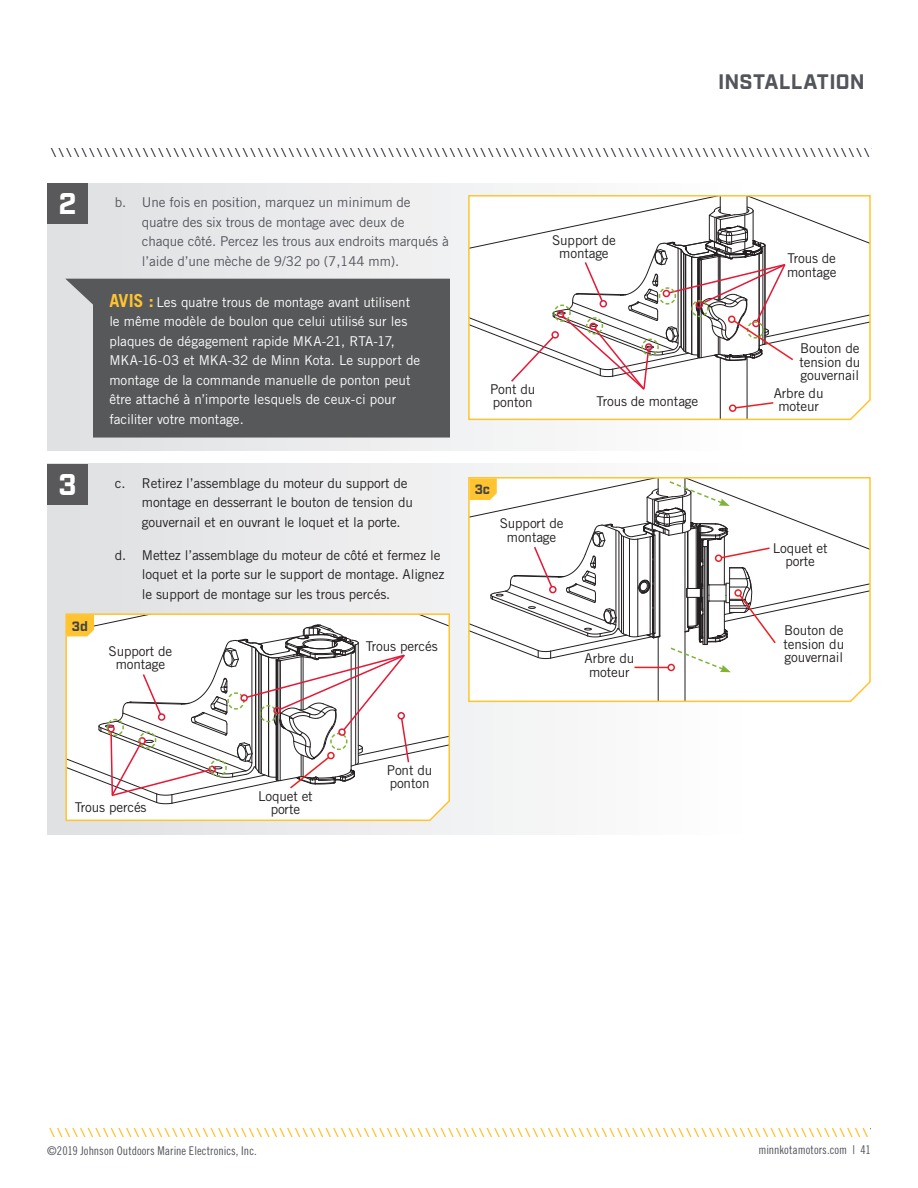
<style>
.page{position:relative;width:918px;height:1188px;background:#fff}
.page>*{position:absolute;margin:0;border:0;box-sizing:border-box;transform-origin:0 0}
.t1{font:700 30px "Industry";color:#fff}
.t2{font:700 21px "Industry";letter-spacing:.005em;color:#52555b}
.t3{font:13.5px/13.5px "Trade Gothic";letter-spacing:-.01em;color:#231f20;text-align:center}
.t4{font:13.5px/19.5px "Trade Gothic";letter-spacing:-.005em;color:#fff}
.t5{font:13.5px/19.5px "Trade Gothic";letter-spacing:-.01em;color:#52555b}
.t6{font:700 13.5px "Industry";color:#414243}
.t7{font:12px "Trade Gothic Cond Eighteen";letter-spacing:.005em;color:#52555b}
.s1{font-weight:700;font-size:18px;color:#ffc42f}
</style>
<div class="page">
<svg style="left:49px;top:1128px;width:819px;height:8px"></svg>
<svg style="left:50px;top:148px;width:822px;height:8px"></svg>
<div style="left:47px;top:183px;width:824px;height:267px;background:linear-gradient(to right,#dfe0e2,#fff)"></div>
<div style="left:47px;top:464px;width:824px;height:371px;background:linear-gradient(to right,#dfe0e2,#fff)"></div>
<svg style="left:467px;top:194px;width:404px;height:227px"></svg>
<svg style="left:467px;top:476px;width:404px;height:227px"></svg>
<svg style="left:65px;top:279px;width:385px;height:159px;fill:#57585a"></svg>
<div style="left:47px;top:183px;width:41px;height:41px;background:#59595c"></div>
<div style="left:47px;top:464px;width:41px;height:40px;background:#59595c"></div>
<svg style="left:734px;top:401px;width:41px;height:8px"></svg>
<div style="left:729px;top:404px;width:7px;height:8px;border:2px solid #ee1d23;border-radius:50%"></div>
<svg style="left:469px;top:196px;width:401px;height:195px"></svg>
<div style="left:728px;top:316px;width:7px;height:7px;border:2px solid #ee1d23;border-radius:50%"></div>
<svg style="left:65px;top:613px;width:386px;height:209px"></svg>
<svg style="left:469px;top:478px;width:401px;height:194px"></svg>
<svg style="left:66px;top:614px;width:383px;height:190px"></svg>
<h2 class="t2" style="left:718px;top:69px;width:148px">INSTALLATION</h2>
<h1 class="t1" style="left:58px;top:186px;width:20px">2</h1>
<p class="t5" style="left:142px;top:192px;width:308px;text-indent:-27px">b. Une fois en position, marquez un minimum de quatre des six trous de montage avec deux de chaque côté. Percez les trous aux endroits marqués à l’aide d’une mèche de 9/32 po (7,144 mm).</p>
<p class="t3" style="left:552px;top:233px;width:65px">Support de montage</p>
<p class="t3" style="left:787px;top:252px;width:51px;text-align:left">Trous de montage</p>
<p class="t4" style="left:109px;top:292px;width:312px"><span class="s1">AVIS :</span> Les quatre trous de montage avant utilisent le même modèle de boulon que celui utilisé sur les plaques de dégagement rapide MKA-21, RTA-17, MKA-16-03 et MKA-32 de Minn Kota. Le support de montage de la commande manuelle de ponton peut être attaché à n’importe lesquels de ceux-ci pour faciliter votre montage.</p>
<p class="t3" style="left:800px;top:341px;width:62px;text-align:justify">Bouton de tension du gouvernail</p>
<p class="t3" style="left:490px;top:382px;width:47px;text-align:left">Pont du ponton</p>
<p class="t3" style="left:774px;top:386px;width:51px">Arbre du moteur</p>
<p class="t3" style="left:597px;top:395px;width:103px">Trous de montage</p>
<h1 class="t1" style="left:58px;top:467px;width:20px">3</h1>
<p class="t3" style="left:142px;top:473px;width:273px;line-height:19.5px;text-align:left;text-indent:-27px">c. Retirez l’assemblage du moteur du support de montage en desserrant le bouton de tension du gouvernail et en ouvrant le loquet et la porte.</p>
<p class="t3" style="left:142px;top:545px;width:304px;line-height:19.5px;text-align:left;text-indent:-27px">d. Mettez l’assemblage du moteur de côté et fermez le loquet et la porte sur le support de montage. Alignez le support de montage sur les trous percés.</p>
<p class="t6" style="left:475px;top:481px;width:17px">3c</p>
<p class="t3" style="left:500px;top:517px;width:65px">Support de montage</p>
<p class="t3" style="left:773px;top:541px;width:56px">Loquet et porte</p>
<p class="t6" style="left:72px;top:618px;width:17px">3d</p>
<p class="t3" style="left:109px;top:644px;width:65px">Support de montage</p>
<p class="t3" style="left:366px;top:639px;width:73px">Trous percés</p>
<p class="t3" style="left:585px;top:652px;width:51px">Arbre du moteur</p>
<p class="t3" style="left:784px;top:624px;width:62px;text-align:justify">Bouton de tension du gouvernail</p>
<p class="t3" style="left:75px;top:801px;width:73px">Trous percés</p>
<p class="t3" style="left:258px;top:789px;width:56px">Loquet et porte</p>
<p class="t3" style="left:387px;top:763px;width:47px;text-align:left">Pont du ponton</p>
<p class="t7" style="left:47px;top:1144px;width:211px">©2019 Johnson Outdoors Marine Electronics, Inc.</p>
<p class="t7" style="left:759px;top:1143px;width:114px">minnkotamotors.com | 41</p>
</div>
